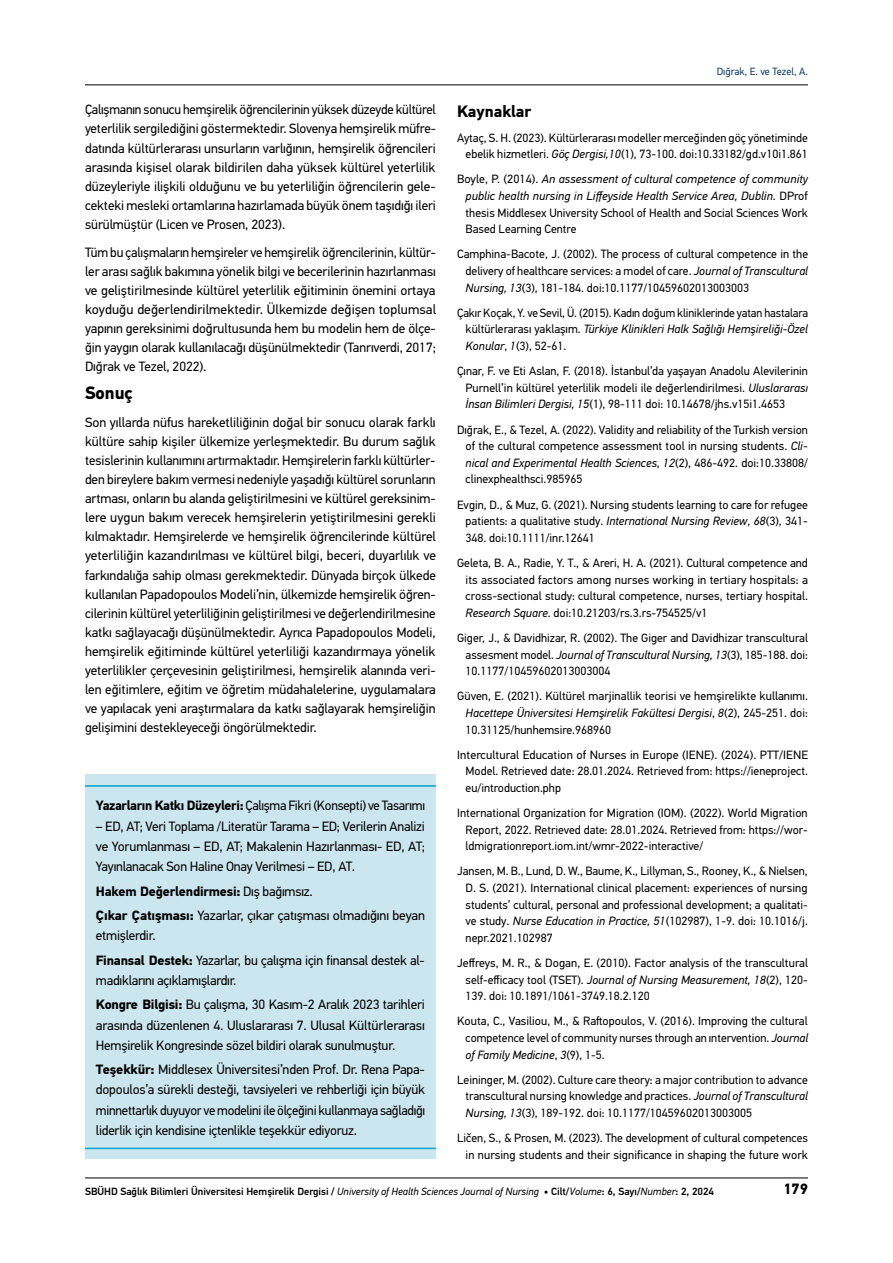
<style>
.page{position:relative;width:893px;height:1263px;background:#fff}
.page>*{position:absolute;margin:0;border:0;box-sizing:border-box;transform-origin:0 0}
.t1{font:700 18px "PF Din Text Pro";letter-spacing:-.005em;color:#000}
.t2{font:700 16.5px "PF Din Text Pro";color:#000}
.t3{font:700 15px "PF Din Text Pro";color:#000}
.t4{font:13.5px/19px "PF Din Text Pro";letter-spacing:-.015em;color:#000;text-align:justify}
.t5{font:12px/16.6px "PF Din Text Pro";color:#000;text-align:justify}
.t6{font:500 10.5px "PF Din Text Pro";color:#000}
.t7{font:10.5px "PF Din Text Pro";color:#123d65}
.s1{font-weight:700}
.s2{font-style:italic}
.s3{font-weight:400;font-style:italic}
</style>
<div class="page">
<hr style="left:85px;top:85px;width:723px;height:1px;background:#000">
<hr style="left:85px;top:1178px;width:723px;height:1px;background:#000">
<div style="left:85px;top:774px;width:351px;height:385px;background:#cce6ef"></div>
<hr style="left:85px;top:785px;width:351px;height:2px;background:#00a2c7">
<hr style="left:85px;top:1148px;width:351px;height:1px;background:#00a2c7">
<p class="t4" style="left:85px;top:100px;width:352px">Çalışmanın sonucu hemşirelik öğrencilerinin yüksek düzeyde kültürel yeterlilik sergilediğini göstermektedir. Slovenya hemşirelik müfre&shy;datında kültürlerarası unsurların varlığının, hemşirelik öğrencileri arasında kişisel olarak bildirilen daha yüksek kültürel yeterlilik düzeyleriyle ilişkili olduğunu ve bu yeterliliğin öğrencilerin gele&shy;cekteki mesleki ortamlarına hazırlamada büyük önem taşıdığı ileri sürülmüştür (Licen ve Prosen, 2023).</p>
<p class="t4" style="left:85px;top:243px;width:352px">Tüm bu çalışmaların hemşireler ve hemşirelik öğrencilerinin, kültür&shy;ler arası sağlık bakımına yönelik bilgi ve becerilerinin hazırlanması ve geliştirilmesinde kültürel yeterlilik eğitiminin önemini ortaya koyduğu değerlendirilmektedir. Ülkemizde değişen toplumsal yapının gereksinimi doğrultusunda hem bu modelin hem de ölçe&shy;ğin yaygın olarak kullanılacağı düşünülmektedir (Tanrıverdi, 2017; Dığrak ve Tezel, 2022).</p>
<h1 class="t1" style="left:85px;top:382px;width:49px">Sonuç</h1>
<p class="t4" style="left:85px;top:413px;width:352px">Son yıllarda nüfus hareketliliğinin doğal bir sonucu olarak farklı kültüre sahip kişiler ülkemize yerleşmektedir. Bu durum sağlık tesislerinin kullanımını artırmaktadır. Hemşirelerin farklı kültürler&shy;den bireylere bakım vermesi nedeniyle yaşadığı kültürel sorunların artması, onların bu alanda geliştirilmesini ve kültürel gereksinim&shy;lere uygun bakım verecek hemşirelerin yetiştirilmesini gerekli kılmaktadır. Hemşirelerde ve hemşirelik öğrencilerinde kültürel yeterliliğin kazandırılması ve kültürel bilgi, beceri, duyarlılık ve farkındalığa sahip olması gerekmektedir. Dünyada birçok ülkede kullanılan Papadopoulos Modeli’nin, ülkemizde hemşirelik öğren&shy;cilerinin kültürel yeterliliğinin geliştirilmesi ve değerlendirilmesine katkı sağlayacağı düşünülmektedir. Ayrıca Papadopoulos Modeli, hemşirelik eğitiminde kültürel yeterliliği kazandırmaya yönelik yeterlilikler çerçevesinin geliştirilmesi, hemşirelik alanında veri&shy;len eğitimlere, eğitim ve öğretim müdahalelerine, uygulamalara ve yapılacak yeni araştırmalara da katkı sağlayarak hemşireliğin gelişimini destekleyeceği öngörülmektedir.</p>
<p class="t4" style="left:96px;top:796px;width:331px"><span class="s1">Yazarların Katkı Düzeyleri:</span> Çalışma Fikri (Konsepti) ve Tasarımı</p>
<p class="t4" style="left:96px;top:816px;width:331px;line-height:20.2px">– ED, AT; Veri Toplama /Literatür Tarama – ED; Verilerin Analizi ve Yorumlanması – ED, AT; Makalenin Hazırlanması- ED, AT; Yayınlanacak Son Haline Onay Verilmesi – ED, AT.</p>
<p class="t4" style="left:96px;top:879px;width:331px;line-height:24.5px"><span class="s1">Hakem Değerlendirmesi:</span> Dış bağımsız.<br><span class="s1">Çıkar Çatışması:</span> Yazarlar, çıkar çatışması olmadığını beyan</p>
<p class="t4" style="left:96px;top:923px;width:330px;line-height:24.5px">etmişlerdir.<br><span class="s1">Finansal Destek:</span> Yazarlar, bu çalışma için finansal destek al-</p>
<p class="t4" style="left:96px;top:968px;width:330px;line-height:24.5px">madıklarını açıklamışlardır.<br><span class="s1">Kongre Bilgisi:</span> Bu çalışma, 30 Kasım-2 Aralık 2023 tarihleri</p>
<p class="t4" style="left:96px;top:1015px;width:330px;line-height:20.2px">arasında düzenlenen 4. Uluslararası 7. Ulusal Kültürlerarası<br>Hemşirelik Kongresinde sözel bildiri olarak sunulmuştur.</p>
<p class="t4" style="left:96px;top:1059px;width:331px;line-height:20.2px"><span class="s1">Teşekkür:</span> Middlesex Üniversitesi’nden Prof. Dr. Rena Papa&shy;dopoulos’a sürekli desteği, tavsiyeleri ve rehberliği için büyük minnettarlık duyuyor ve modelini ile ölçeğini kullanmaya sağladığı liderlik için kendisine içtenlikle teşekkür ediyoruz.</p>
<p class="t7" style="left:717px;top:65px;width:93px">Dığrak, E. ve Tezel, A.</p>
<h2 class="t2" style="left:457px;top:101px;width:76px">Kaynaklar</h2>
<p class="t5" style="left:457px;top:129px;width:352px;text-align:right">Aytaç, S. H. (2023). Kültürlerarası modeller merceğinden göç yönetiminde ebelik hizmetleri. <span class="s2">Göç Dergisi,10</span>(1), 73-100. doi:10.33182/gd.v10i1.861</p>
<p class="t5" style="left:466px;top:171px;width:344px;text-indent:-9px">Boyle, P. (2014). <span class="s2">An assessment of cultural competence of community public health nursing in Liffeyside Health Service Area, Dublin.</span> DProf thesis Middlesex University School of Health and Social Sciences Work Based Learning Centre</p>
<p class="t5" style="left:466px;top:246px;width:344px;text-indent:-9px">Camphina-Bacote, J. (2002). The process of cultural competence in the delivery of healthcare services: a model of care. <span class="s2">Journal of Transcultural Nursing, 13</span>(3), 181-184. doi:10.1177/10459602013003003</p>
<p class="t5" style="left:466px;top:304px;width:344px;text-indent:-9px">Çakır Koçak, Y. ve Sevil, Ü. (2015). Kadın doğum kliniklerinde yatan hastalara kültürlerarası yaklaşım. <span class="s2">Türkiye Klinikleri Halk Sağlığı Hemşireliği-Özel Konular</span>, <span class="s2">1</span>(3), 52-61.</p>
<p class="t5" style="left:466px;top:363px;width:344px;text-indent:-9px">Çınar, F. ve Eti Aslan, F. (2018). İstanbul’da yaşayan Anadolu Alevilerinin Purnell’in kültürel yeterlilik modeli ile değerlendirilmesi. <span class="s2">Uluslararası İnsan Bilimleri Dergisi, 15</span>(1), 98-111 doi: 10.14678/jhs.v15i1.4653</p>
<p class="t5" style="left:466px;top:421px;width:344px;text-indent:-9px">Dığrak, E., &amp; Tezel, A. (2022). Validity and reliability of the Turkish version of the cultural competence assessment tool in nursing students. <span class="s2">Cli&shy;nical and Experimental Health Sciences</span>, <span class="s2">12</span>(2), 486-492. doi:10.33808/ clinexphealthsci.985965</p>
<p class="t5" style="left:466px;top:496px;width:344px;text-indent:-9px">Evgin, D., &amp; Muz, G. (2021). Nursing students learning to care for refugee patients: a qualitative study. <span class="s2">International Nursing Review</span>, <span class="s2">68</span>(3), 341- 348. doi:10.1111/inr.12641</p>
<p class="t5" style="left:466px;top:555px;width:344px;text-indent:-9px">Geleta, B. A., Radie, Y. T., &amp; Areri, H. A. (2021). Cultural competence and its associated factors among nurses working in tertiary hospitals: a cross-sectional study: cultural competence, nurses, tertiary hospital.<br><span class="s2">Research Square.</span> doi:10.21203/rs.3.rs-754525/v1</p>
<p class="t5" style="left:466px;top:630px;width:344px;text-indent:-9px">Giger, J., &amp; Davidhizar, R. (2002). The Giger and Davidhizar transcultural assesment model. <span class="s2">Journal of Transcultural Nursing, 13</span>(3), 185-188. doi:<br>10.1177/10459602013003004</p>
<p class="t5" style="left:466px;top:688px;width:344px;text-indent:-9px">Güven, E. (2021). Kü ltü rel marjinallik teorisi ve hemşirelikte kullanımı.<br><span class="s2">Hacettepe Üniversitesi Hemşirelik Fakültesi Dergisi</span>, <span class="s2">8</span>(2), 245-251. doi:<br>10.31125/hunhemsire.968960</p>
<p class="t5" style="left:466px;top:746px;width:344px;text-indent:-9px">Intercultural Education of Nurses in Europe (IENE). (2024). PTT/IENE Model. Retrieved date: 28.01.2024. Retrieved from: https://ieneproject. eu/introduction.php</p>
<p class="t5" style="left:466px;top:805px;width:344px;text-indent:-9px">International Organization for Migration (IOM). (2022). World Migration Report, 2022. Retrieved date: 28.01.2024. Retrieved from: https://wor&shy;ldmigrationreport.iom.int/wmr-2022-interactive/</p>
<p class="t5" style="left:466px;top:863px;width:344px;text-indent:-9px">Jansen, M. B., Lund, D. W., Baume, K., Lillyman, S., Rooney, K., &amp; Nielsen, D. S. (2021). International clinical placement: experiences of nursing students’ cultural, personal and professional development; a qualitati&shy;ve study. <span class="s2">Nurse Education in Practice, 51</span>(102987), 1-9. doi: 10.1016/j. nepr.2021.102987</p>
<p class="t5" style="left:466px;top:955px;width:344px;text-indent:-9px">Jeffreys, M. R., &amp; Dogan, E. (2010). Factor analysis of the transcultural self-efficacy tool (TSET). <span class="s2">Journal of Nursing Measurement, 18</span>(2), 120- 139. doi: 10.1891/1061-3749.18.2.120</p>
<p class="t5" style="left:466px;top:1013px;width:344px;text-indent:-9px">Kouta, C., Vasiliou, M., &amp; Raftopoulos, V. (2016). Improving the cultural competence level of community nurses through an ıntervention. <span class="s2">Journal of Family Medicine</span>, <span class="s2">3</span>(9), 1-5.</p>
<p class="t5" style="left:466px;top:1071px;width:344px;text-indent:-9px">Leininger, M. (2002). Culture care theory: a major contribution to advance transcultural nursing knowledge and practices. <span class="s2">Journal of Transcultural Nursing, 13</span>(3), 189-192. doi: 10.1177/10459602013003005</p>
<p class="t5" style="left:457px;top:1130px;width:352px;text-align:right">Ličen, S., &amp; Prosen, M. (2023). The development of cultural competences in nursing students and their significance in shaping the future work</p>
<p class="t6" style="left:85px;top:1184px;width:631px">SBÜHD Sağlık Bilimleri Üniversitesi Hemşirelik Dergisi / <span class="s3">University of Health Sciences Journal of Nursing</span> • Cilt/<span class="s3">Volume</span>: 6, Sayı/<span class="s3">Number</span>: 2, 2024</p>
<p class="t3" style="left:783px;top:1179px;width:26px">179</p>
</div>
